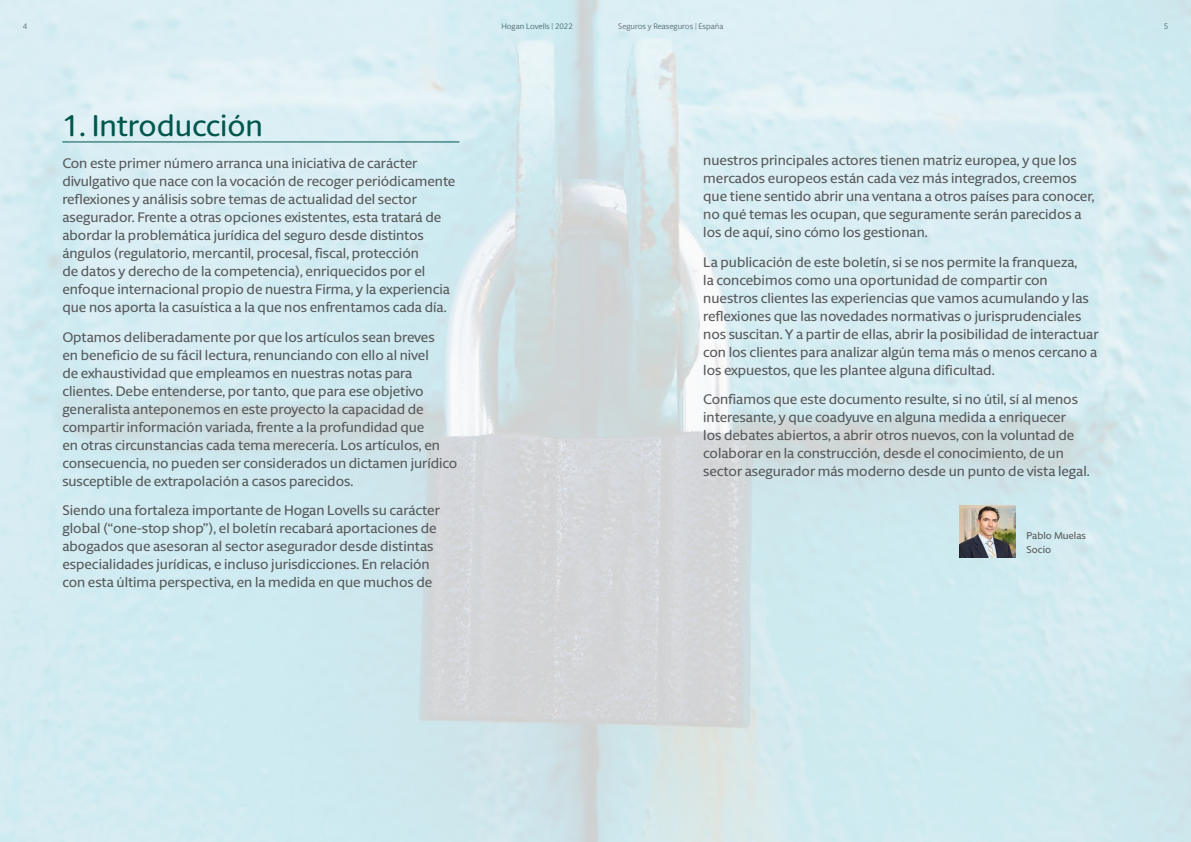
<style>
.page{position:relative;width:1191px;height:842px;background:#fff}
.page>*{position:absolute;margin:0;border:0;box-sizing:border-box;transform-origin:0 0}
.t1{font:500 30px "Berlingske Sans Round";color:#00564d}
.t2{font:500 14px/18px "Berlingske Sans Round";color:#58595b}
.t3{font:500 10px/13.7px "Berlingske Sans Round";color:#58595b}
.t4{font:8px "Berlingske Sans Round";letter-spacing:-.005em;color:#58595b}
</style>
<div class="page">
<img style="left:0;top:0;width:1191px;height:842px">
<hr style="left:62px;top:142px;width:397px;height:1px;background:#00564d">
<img style="left:959px;top:505px;width:57px;height:53px">
<p class="t4" style="left:23px;top:21px;width:6px">4</p>
<p class="t4" style="left:501px;top:21px;width:73px">Hogan Lovells | 2022</p>
<p class="t4" style="left:618px;top:21px;width:107px">Seguros y Reaseguros | España</p>
<p class="t4" style="left:1163px;top:21px;width:6px">5</p>
<h1 class="t1" style="left:62px;top:105px;width:202px">1. Introducción</h1>
<p class="t2" style="left:62px;top:154px;width:394px">Con este primer número arranca una iniciativa de carácter divulgativo que nace con la vocación de recoger periódicamente reflexiones y análisis sobre temas de actualidad del sector asegurador. Frente a otras opciones existentes, esta tratará de abordar la problemática jurídica del seguro desde distintos ángulos (regulatorio, mercantil, procesal, fiscal, protección<br>de datos y derecho de la competencia), enriquecidos por el enfoque internacional propio de nuestra Firma, y la experiencia que nos aporta la casuística a la que nos enfrentamos cada día.</p>
<p class="t2" style="left:62px;top:327px;width:396px">Optamos deliberadamente por que los artículos sean breves<br>en beneficio de su fácil lectura, renunciando con ello al nivel<br>de exhaustividad que empleamos en nuestras notas para clientes. Debe entenderse, por tanto, que para ese objetivo generalista anteponemos en este proyecto la capacidad de compartir información variada, frente a la profundidad que<br>en otras circunstancias cada tema merecería. Los artículos, en consecuencia, no pueden ser considerados un dictamen jurídico susceptible de extrapolación a casos parecidos.</p>
<p class="t2" style="left:62px;top:500px;width:379px">Siendo una fortaleza importante de Hogan Lovells su carácter global (“one-stop shop”), el boletín recabará aportaciones de abogados que asesoran al sector asegurador desde distintas especialidades jurídicas, e incluso jurisdicciones. En relación con esta última perspectiva, en la medida en que muchos de</p>
<p class="t2" style="left:703px;top:151px;width:393px">nuestros principales actores tienen matriz europea, y que los mercados europeos están cada vez más integrados, creemos que tiene sentido abrir una ventana a otros países para conocer, no qué temas les ocupan, que seguramente serán parecidos a los de aquí, sino cómo los gestionan.</p>
<p class="t2" style="left:703px;top:252px;width:397px">La publicación de este boletín, si se nos permite la franqueza,<br>la concebimos como una oportunidad de compartir con nuestros clientes las experiencias que vamos acumulando y las reflexiones que las novedades normativas o jurisprudenciales nos suscitan. Y a partir de ellas, abrir la posibilidad de interactuar con los clientes para analizar algún tema más o menos cercano a los expuestos, que les plantee alguna dificultad.</p>
<p class="t2" style="left:703px;top:389px;width:388px">Confiamos que este documento resulte, si no útil, sí al menos interesante, y que coadyuve en alguna medida a enriquecer<br>los debates abiertos, a abrir otros nuevos, con la voluntad de colaborar en la construcción, desde el conocimiento, de un sector asegurador más moderno desde un punto de vista legal.</p>
<p class="t3" style="left:1026px;top:528px;width:61px">Pablo Muelas<br>Socio</p>
</div>
